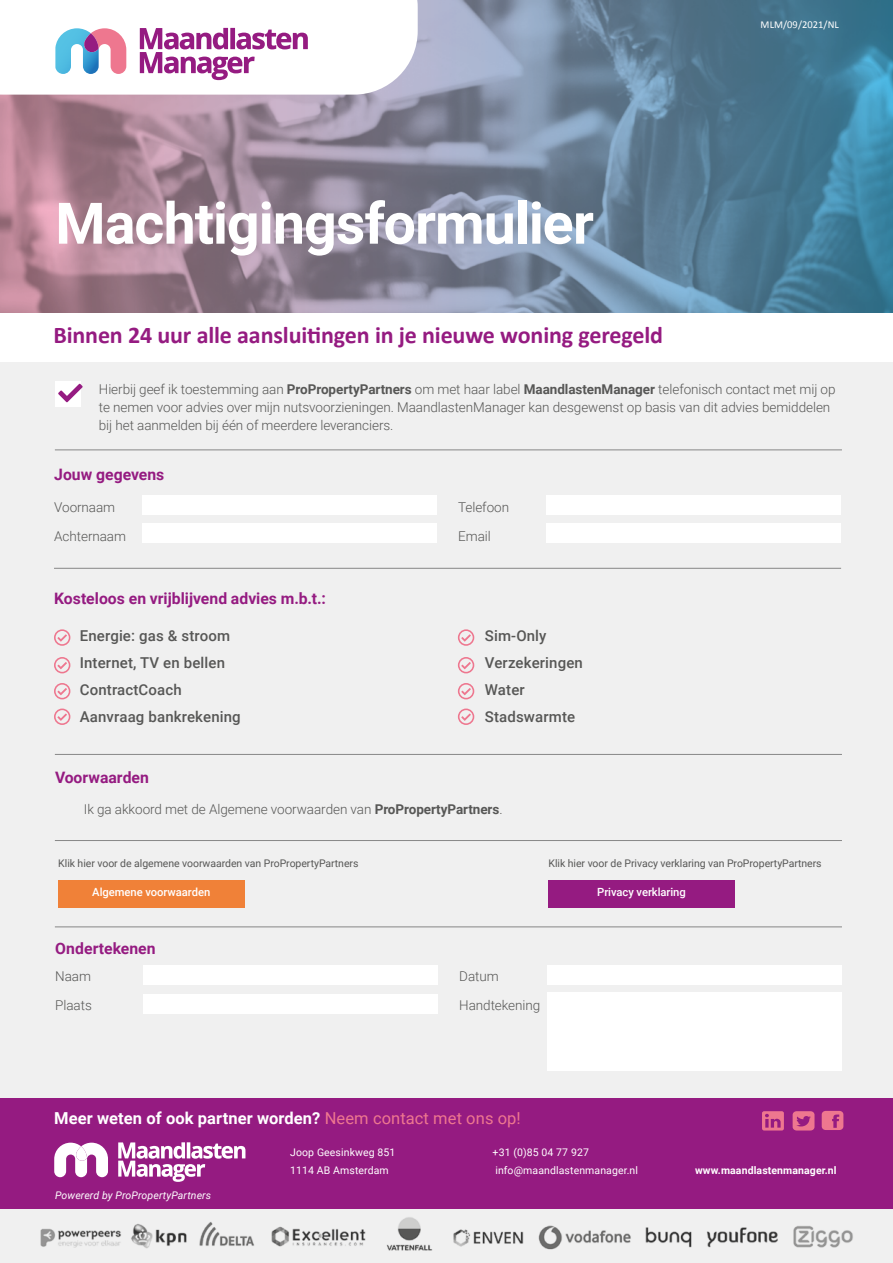
<style>
.page{position:relative;width:893px;height:1263px;background:#fff}
.page>*{position:absolute;margin:0;border:0;box-sizing:border-box;transform-origin:0 0}
.t1{font:700 57.3px "Roboto";letter-spacing:-.02em;color:#fff}
.t2{font:700 24px "Calibri";letter-spacing:-.005em;color:#951b81}
.t3{font:700 16.5px "Roboto";letter-spacing:.005em;color:#fff}
.t4{font:700 15.75px "Roboto";color:#951b81}
.t5{font:500 15px/27px "Roboto";letter-spacing:.01em;color:#575756}
.t6{font:300 13.5px/28.7px "Roboto";letter-spacing:-.005em;color:#575756}
.t7{font:500 11.25px "Roboto";letter-spacing:-.005em;color:#fff}
.t8{font:10.5px "Roboto";letter-spacing:-.005em;color:#575756}
.t9{font:10.5px/18px "Roboto";letter-spacing:.01em;color:#fff}
.t10{font:italic 10.5px "Roboto";letter-spacing:.01em;color:#fff}
.t11{font:700 10.5px "Roboto";letter-spacing:.01em;color:#fff}
.t12{font:10.5px "Calibri";letter-spacing:.005em;color:#fff}
.s1{font-weight:700}
.s2{font-weight:400;color:#ee778f}
</style>
<div class="page">
<img style="left:0;top:0;width:893px;height:313px">
<svg style="left:0;top:0;width:418px;height:95px"></svg>
<div style="left:0;top:363px;width:893px;height:741px;background:#f0f0f0"></div>
<hr style="left:54px;top:568px;width:787px;height:1px;background:#878787">
<div style="left:143px;top:495px;width:294px;height:20px;background:#fff"></div>
<div style="left:547px;top:495px;width:294px;height:20px;background:#fff"></div>
<div style="left:547px;top:524px;width:294px;height:19px;background:#fff"></div>
<div style="left:143px;top:524px;width:294px;height:19px;background:#fff"></div>
<div style="left:58px;top:880px;width:186px;height:28px;background:#f08138"></div>
<div style="left:549px;top:880px;width:186px;height:28px;background:#951b81"></div>
<hr style="left:55px;top:754px;width:787px;height:1px;background:#878787">
<hr style="left:55px;top:450px;width:787px;height:1px;background:#878787">
<hr style="left:55px;top:927px;width:787px;height:1px;background:#878787">
<hr style="left:55px;top:840px;width:787px;height:1px;background:#878787">
<div style="left:144px;top:965px;width:294px;height:20px;background:#fff"></div>
<div style="left:548px;top:965px;width:294px;height:20px;background:#fff"></div>
<div style="left:548px;top:992px;width:294px;height:78px;background:#fff"></div>
<div style="left:144px;top:994px;width:294px;height:19px;background:#fff"></div>
<div style="left:55px;top:381px;width:26px;height:26px;background:#fff"></div>
<svg style="left:58px;top:384px;width:25px;height:18px"></svg>
<svg style="left:54px;top:629px;width:16px;height:17px"></svg>
<svg style="left:458px;top:629px;width:16px;height:17px"></svg>
<svg style="left:54px;top:657px;width:16px;height:16px"></svg>
<svg style="left:458px;top:657px;width:16px;height:16px"></svg>
<svg style="left:54px;top:683px;width:16px;height:16px"></svg>
<svg style="left:458px;top:683px;width:16px;height:16px"></svg>
<svg style="left:54px;top:708px;width:16px;height:17px"></svg>
<svg style="left:458px;top:708px;width:16px;height:17px"></svg>
<div style="left:0;top:1098px;width:893px;height:138px;background:#951b81"></div>
<svg style="left:762px;top:1111px;width:22px;height:19px"></svg>
<svg style="left:793px;top:1111px;width:21px;height:19px"></svg>
<svg style="left:822px;top:1111px;width:21px;height:19px"></svg>
<div style="left:0;top:1210px;width:893px;height:53px;background:#f0f0f0"></div>
<img style="left:40px;top:1217px;width:813px;height:34px">
<svg style="left:54px;top:1143px;width:54px;height:34px"></svg>
<svg style="left:118px;top:1142px;width:127px;height:40px"></svg>
<h1 class="t1" style="left:55px;top:183px;width:540px">Machtigingsformulier</h1>
<h2 class="t2" style="left:53px;top:318px;width:611px">Binnen 24 uur alle aansluitingen in je nieuwe woning geregeld</h2>
<p class="t12" style="left:761px;top:18px;width:80px">MLM/09/2021/NL</p>
<p class="t6" style="left:99px;top:380px;width:738px;line-height:18px">Hierbij geef ik toestemming aan <span class="s1">ProPropertyPartners</span> om met haar label <span class="s1">MaandlastenManager</span> telefonisch contact met mij op te nemen voor advies over mijn nutsvoorzieningen. MaandlastenManager kan desgewenst op basis van dit advies bemiddelen bij het aanmelden bij één of meerdere leveranciers.</p>
<p class="t4" style="left:54px;top:463px;width:112px">Jouw gegevens</p>
<p class="t6" style="left:54px;top:492px;width:73px">Voornaam<br>Achternaam</p>
<p class="t6" style="left:458px;top:492px;width:52px">Telefoon<br>Email</p>
<p class="t4" style="left:54px;top:587px;width:273px">Kosteloos en vrijblijvend advies m.b.t.:</p>
<p class="t5" style="left:80px;top:621px;width:163px">Energie: gas &amp; stroom<br>Internet, TV en bellen<br>ContractCoach<br>Aanvraag bankrekening</p>
<p class="t5" style="left:485px;top:621px;width:100px">Sim-Only<br>Verzekeringen<br>Water<br>Stadswarmte</p>
<p class="t4" style="left:55px;top:766px;width:96px">Voorwaarden</p>
<p class="t6" style="left:84px;top:794px;width:420px">Ik ga akkoord met de Algemene voorwaarden van <span class="s1">ProPropertyPartners</span>.</p>
<p class="t8" style="left:58px;top:856px;width:302px">Klik hier voor de algemene voorwaarden van ProPropertyPartners</p>
<p class="t8" style="left:549px;top:856px;width:275px">Klik hier voor de Privacy verklaring van ProPropertyPartners</p>
<p class="t7" style="left:92px;top:884px;width:119px">Algemene voorwaarden</p>
<p class="t7" style="left:597px;top:884px;width:90px">Privacy verklaring</p>
<p class="t4" style="left:55px;top:937px;width:102px">Ondertekenen</p>
<p class="t6" style="left:55px;top:961px;width:38px">Naam<br>Plaats</p>
<p class="t6" style="left:459px;top:961px;width:83px">Datum<br>Handtekening</p>
<p class="t3" style="left:54px;top:1107px;width:468px">Meer weten of ook partner worden? <span class="s2">Neem contact met ons op!</span></p>
<p class="t9" style="left:290px;top:1142px;width:107px">Joop Geesinkweg 851<br>1114 AB Amsterdam</p>
<p class="t9" style="left:493px;top:1142px;width:147px">+31 (0)85 04 77 927 info@maandlastenmanager.nl</p>
<p class="t10" style="left:55px;top:1188px;width:158px">Powererd by ProPropertyPartners</p>
<p class="t11" style="left:695px;top:1162px;width:143px">www.maandlastenmanager.nl</p>
</div>
